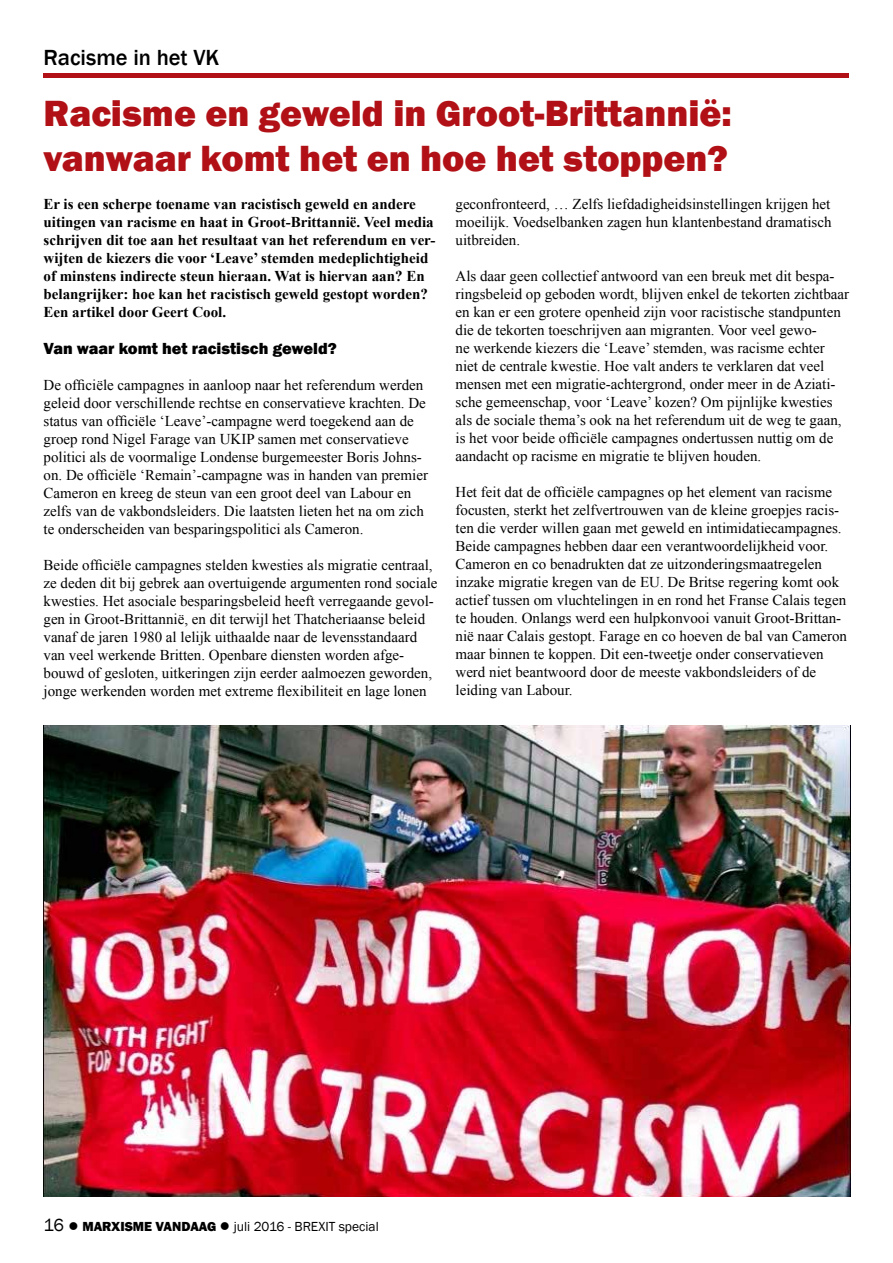
<style>
.page{position:relative;width:893px;height:1263px;background:#fff}
.page>*{position:absolute;margin:0;border:0;box-sizing:border-box;transform-origin:0 0}
.t1{font:800 37.5px/45px "Franklin Gothic";color:#b11116}
.t2{font:500 22.5px "Franklin Gothic";color:#000}
.t3{font:800 16.5px "Franklin Gothic";letter-spacing:-.005em;color:#000}
.t4{font:15px/18px "Times New Roman";color:#000}
.t5{font:700 15px/18px "Times New Roman";color:#000}
.t6{font:13.5px "Franklin Gothic";color:#000}
.t7{font:800 13.5px "Franklin Gothic";color:#000}
.s1{font-weight:400;font-size:18px}
</style>
<div class="page">
<hr style="left:44px;top:74px;width:805px;height:4px;background:#b11116">
<img style="left:44px;top:726px;width:806px;height:471px">
<h2 class="t2" style="left:44px;top:44px;width:177px">Racisme in het VK</h2>
<h1 class="t1" style="left:44px;top:90px;width:690px">Racisme en geweld in Groot-Brittannië: vanwaar komt het en hoe het stoppen?</h1>
<p class="t5" style="left:44px;top:194px;width:393px">Er is een scherpe toename van racistisch geweld en andere uitingen van racisme en haat in Groot-Brittannië. Veel media schrijven dit toe aan het resultaat van het referendum en ver&shy;wijten de kiezers die voor ‘Leave’ stemden medeplichtigheid of minstens indirecte steun hieraan. Wat is hiervan aan? En belangrijker: hoe kan het racistisch geweld gestopt worden?<br>Een artikel door Geert Cool.</p>
<p class="t3" style="left:44px;top:338px;width:295px">Van waar komt het racistisch geweld?</p>
<p class="t4" style="left:44px;top:376px;width:386px">De officiële campagnes in aanloop naar het referendum werden geleid door verschillende rechtse en conservatieve krachten. De status van officiële ‘Leave’-campagne werd toegekend aan de groep rond Nigel Farage van UKIP samen met conservatieve politici als de voormalige Londense burgemeester Boris Johns&shy;on. De officiële ‘Remain’-campagne was in handen van premier Cameron en kreeg de steun van een groot deel van Labour en zelfs van de vakbondsleiders. Die laatsten lieten het na om zich te onderscheiden van besparingspolitici als Cameron.</p>
<p class="t4" style="left:44px;top:556px;width:395px">Beide officiële campagnes stelden kwesties als migratie centraal, ze deden dit bij gebrek aan overtuigende argumenten rond sociale kwesties. Het asociale besparingsbeleid heeft verregaande gevol&shy;gen in Groot-Brittannië, en dit terwijl het Thatcheriaanse beleid vanaf de jaren 1980 al lelijk uithaalde naar de levensstandaard van veel werkende Britten. Openbare diensten worden afge&shy;bouwd of gesloten, uitkeringen zijn eerder aalmoezen geworden, jonge werkenden worden met extreme flexibiliteit en lage lonen</p>
<p class="t4" style="left:455px;top:194px;width:378px;text-align:justify">geconfronteerd, … Zelfs liefdadigheidsinstellingen krijgen het moeilijk. Voedselbanken zagen hun klantenbestand dramatisch uitbreiden.</p>
<p class="t4" style="left:455px;top:266px;width:395px">Als daar geen collectief antwoord van een breuk met dit bespa&shy;ringsbeleid op geboden wordt, blijven enkel de tekorten zichtbaar en kan er een grotere openheid zijn voor racistische standpunten die de tekorten toeschrijven aan migranten. Voor veel gewo-<br>ne werkende kiezers die ‘Leave’ stemden, was racisme echter niet de centrale kwestie. Hoe valt anders te verklaren dat veel mensen met een migratie-achtergrond, onder meer in de Aziati&shy;sche gemeenschap, voor ‘Leave’ kozen? Om pijnlijke kwesties als de sociale thema’s ook na het referendum uit de weg te gaan, is het voor beide officiële campagnes ondertussen nuttig om de aandacht op racisme en migratie te blijven houden.</p>
<p class="t4" style="left:455px;top:482px;width:393px">Het feit dat de officiële campagnes op het element van racisme focusten, sterkt het zelfvertrouwen van de kleine groepjes racis&shy;ten die verder willen gaan met geweld en intimidatiecampagnes.<br>Beide campagnes hebben daar een verantwoordelijkheid voor.<br>Cameron en co benadrukten dat ze uitzonderingsmaatregelen inzake migratie kregen van de EU. De Britse regering komt ook actief tussen om vluchtelingen in en rond het Franse Calais tegen te houden. Onlangs werd een hulpkonvooi vanuit Groot-Brittan&shy;nië naar Calais gestopt. Farage en co hoeven de bal van Cameron maar binnen te koppen. Dit een-tweetje onder conservatieven werd niet beantwoord door de meeste vakbondsleiders of de leiding van Labour.</p>
<p class="t7" style="left:44px;top:1217px;width:49px"><span class="s1">16</span> ● MARXISM</p>
<p class="t7" style="left:144px;top:1217px;width:21px">E VANDAAG</p>
<p class="t6" style="left:220px;top:1218px;width:160px">● juli 2016 - BREXIT special</p>
</div>
